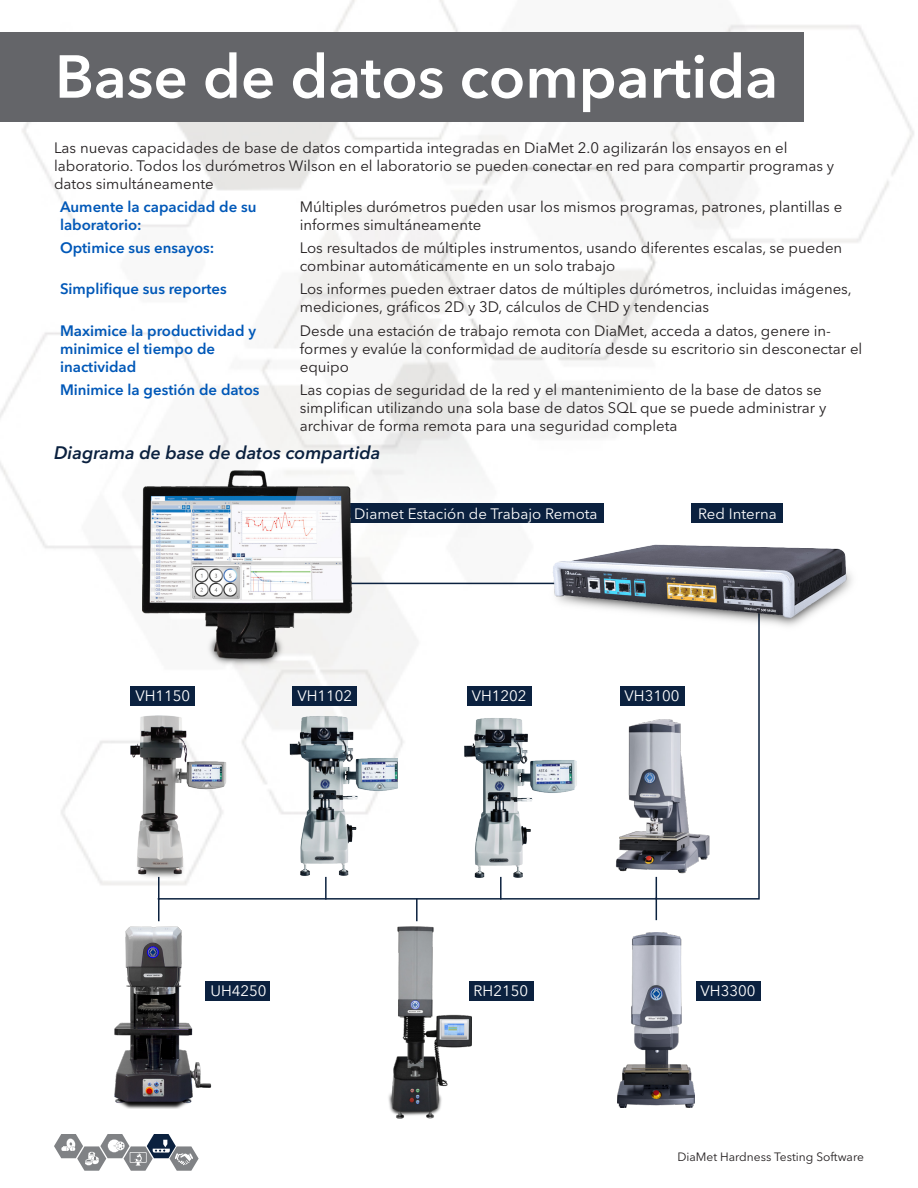
<style>
.page{position:relative;width:918px;height:1188px;background:#fff}
.page>*{position:absolute;margin:0;border:0;box-sizing:border-box;transform-origin:0 0}
.t1{font:600 60px "Avenir Next LT Pro";color:#fff}
.t2{font:italic 600 18px "Avenir Next LT Pro";color:#0b213f}
.t3{font:15px/18px "Avenir Next LT Pro";color:#231f20}
.t4{font:600 15px/18px "Avenir Next LT Pro";color:#0058b8}
.t5{font:15px "Avenir Next LT Pro";color:#fff}
.t6{font:12px "Avenir Next LT Pro";color:#231f20}
</style>
<div class="page">
<img style="left:0;top:0;width:914px;height:1047px">
<svg style="left:54px;top:1134px;width:145px;height:37px"></svg>
<div style="left:0;top:33px;width:804px;height:89px;background:#646569"></div>
<img style="left:114px;top:927px;width:104px;height:182px">
<img style="left:387px;top:927px;width:84px;height:192px">
<img style="left:617px;top:932px;width:78px;height:176px">
<hr style="left:349px;top:583px;width:206px;height:1px;background:#0b213f">
<svg style="left:156px;top:604px;width:605px;height:296px"></svg>
<img style="left:549px;top:545px;width:310px;height:87px">
<img style="left:112px;top:680px;width:119px;height:205px">
<div style="left:467px;top:686px;width:64px;height:20px;background:#0b213f"></div>
<div style="left:293px;top:686px;width:64px;height:20px;background:#0b213f"></div>
<div style="left:131px;top:686px;width:64px;height:20px;background:#0b213f"></div>
<div style="left:206px;top:981px;width:64px;height:20px;background:#0b213f"></div>
<div style="left:469px;top:981px;width:64px;height:20px;background:#0b213f"></div>
<div style="left:696px;top:981px;width:64px;height:20px;background:#0b213f"></div>
<div style="left:620px;top:686px;width:64px;height:20px;background:#0b213f"></div>
<div style="left:346px;top:503px;width:258px;height:20px;background:#0b213f"></div>
<div style="left:691px;top:503px;width:92px;height:20px;background:#0b213f"></div>
<hr style="left:158px;top:877px;width:2px;height:23px;background:#0b213f">
<hr style="left:158px;top:899px;width:2px;height:22px;background:#0b213f">
<hr style="left:325px;top:877px;width:2px;height:23px;background:#0b213f">
<hr style="left:500px;top:877px;width:2px;height:23px;background:#0b213f">
<hr style="left:416px;top:899px;width:2px;height:22px;background:#0b213f">
<svg style="left:656px;top:877px;width:1px;height:43px"></svg>
<img style="left:143px;top:464px;width:215px;height:204px">
<p class="t1" style="left:55px;top:40px;width:725px">Base de datos compartida</p>
<p class="t3" style="left:54px;top:139px;width:735px">Las nuevas capacidades de base de datos compartida integradas en DiaMet 2.0 agilizarán los ensayos en el</p>
<p class="t3" style="left:54px;top:157px;width:782px">laboratorio. Todos los durómetros Wilson en el laboratorio se pueden conectar en red para compartir programas y datos simultáneamente</p>
<p class="t4" style="left:60px;top:197px;width:198px">Aumente la capacidad de su laboratorio:</p>
<p class="t3" style="left:300px;top:197px;width:544px">Múltiples durómetros pueden usar los mismos programas, patrones, plantillas e informes simultáneamente</p>
<p class="t4" style="left:60px;top:239px;width:156px">Optimice sus ensayos:</p>
<p class="t3" style="left:300px;top:239px;width:544px">Los resultados de múltiples instrumentos, usando diferentes escalas, se pueden combinar automáticamente en un solo trabajo</p>
<p class="t4" style="left:60px;top:280px;width:168px">Simplifique sus reportes</p>
<p class="t3" style="left:300px;top:280px;width:554px">Los informes pueden extraer datos de múltiples durómetros, incluidas imágenes, mediciones, gráficos 2D y 3D, cálculos de CHD y tendencias</p>
<p class="t4" style="left:60px;top:321px;width:198px">Maximice la productividad y minimice el tiempo de</p>
<p class="t4" style="left:60px;top:357px;width:78px">inactividad</p>
<p class="t3" style="left:300px;top:321px;width:564px">Desde una estación de trabajo remota con DiaMet, acceda a datos, genere in&shy;formes y evalúe la conformidad de auditoría desde su escritorio sin desconectar el equipo</p>
<p class="t4" style="left:60px;top:381px;width:201px">Minimice la gestión de datos</p>
<p class="t3" style="left:300px;top:381px;width:523px">Las copias de seguridad de la red y el mantenimiento de la base de datos se</p>
<p class="t3" style="left:300px;top:399px;width:528px">simplifican utilizando una sola base de datos SQL que se puede administrar y archivar de forma remota para una seguridad completa</p>
<p class="t2" style="left:54px;top:441px;width:328px">Diagrama de base de datos compartida</p>
<p class="t5" style="left:354px;top:505px;width:245px">Diamet Estación de Trabajo Remota</p>
<p class="t5" style="left:698px;top:505px;width:80px">Red Interna</p>
<p class="t5" style="left:135px;top:687px;width:56px">VH1150</p>
<p class="t5" style="left:297px;top:687px;width:56px">VH1102</p>
<p class="t5" style="left:472px;top:687px;width:56px">VH1202</p>
<p class="t5" style="left:625px;top:687px;width:56px">VH3100</p>
<p class="t5" style="left:210px;top:982px;width:58px">UH4250</p>
<p class="t5" style="left:474px;top:982px;width:56px">RH2150</p>
<p class="t5" style="left:701px;top:982px;width:56px">VH3300</p>
<p class="t6" style="left:677px;top:1150px;width:188px">DiaMet Hardness Testing Software</p>
</div>
